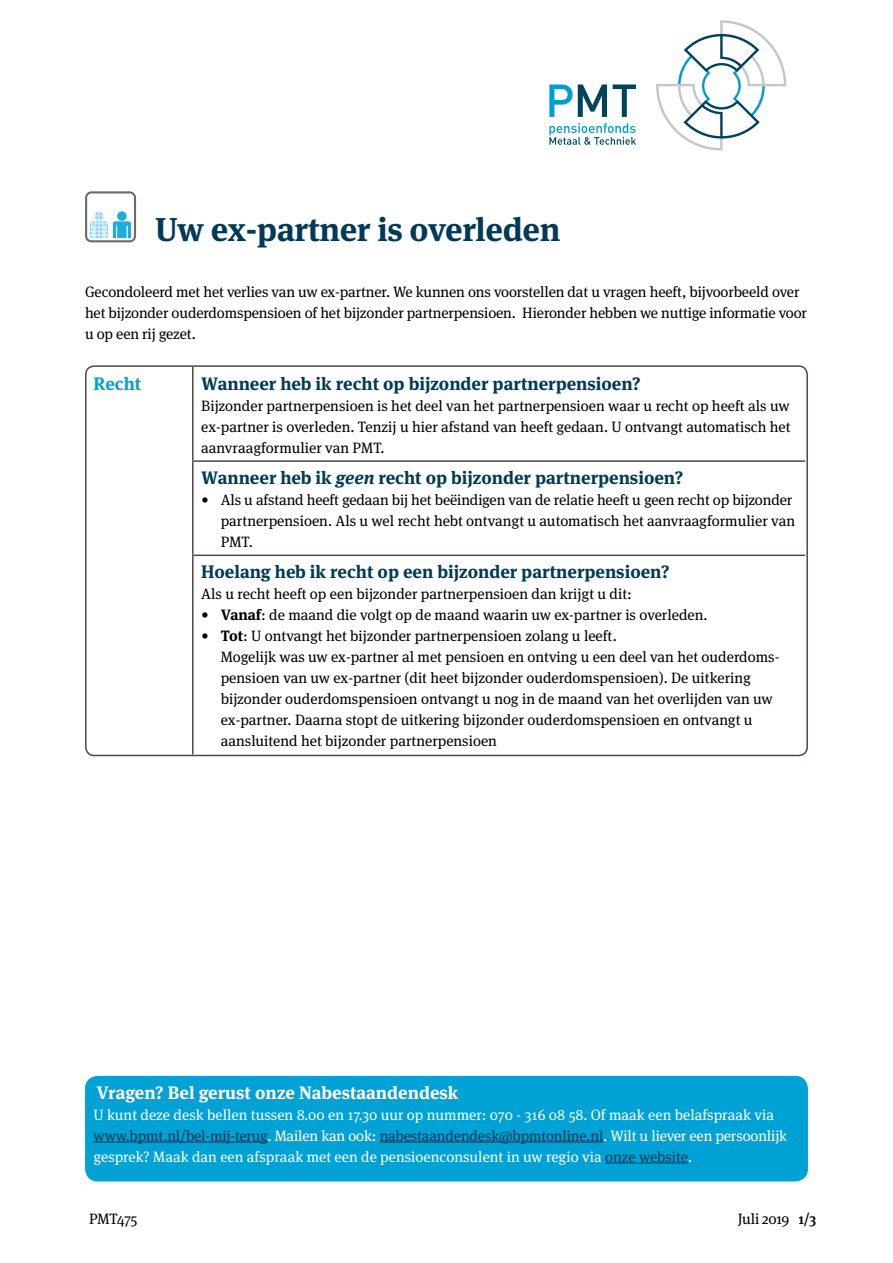
<style>
.page{position:relative;width:893px;height:1263px;background:#fff}
.page>*{position:absolute;margin:0;border:0;box-sizing:border-box;transform-origin:0 0}
.t1{font:700 33px "Meta Serif OT";letter-spacing:-.01em;color:#003a56}
.t2{font:700 18px "Meta Serif OT";color:#003a56}
.t3{font:700 18px "Meta Serif OT";color:#fff}
.t4{font:700 18px "Meta Serif OT";color:#00a1d4}
.t5{font:15px/21px "Meta Serif OT";color:#000}
.t6{font:15px/21px "Meta Serif OT";color:#fff}
.t7{font:15px "Meta Serif OT";letter-spacing:-.025em;color:#000}
.s1{font-style:italic}
.s2{font-weight:700}
.s3{color:#003a56}
.s4{font-weight:500}
</style>
<div class="page">
<svg style="left:613px;top:84px;width:23px;height:33px"></svg>
<svg style="left:549px;top:123px;width:87px;height:22px"></svg>
<svg style="left:549px;top:84px;width:58px;height:33px"></svg>
<svg style="left:656px;top:20px;width:130px;height:131px"></svg>
<div style="left:85px;top:365px;width:723px;height:391px;border:2px solid #504841;border-radius:9px"></div>
<hr style="left:192px;top:367px;width:2px;height:93px;background:#504841">
<hr style="left:192px;top:460px;width:613px;height:2px;background:#504841">
<hr style="left:192px;top:462px;width:2px;height:92px;background:#504841">
<hr style="left:192px;top:554px;width:613px;height:2px;background:#504841">
<hr style="left:192px;top:556px;width:2px;height:198px;background:#504841">
<svg style="left:85px;top:191px;width:51px;height:51px"></svg>
<div style="left:85px;top:1076px;width:723px;height:105px;background:#00a1d4;border-radius:13px"></div>
<hr style="left:94px;top:1142px;width:174px;height:1px;background:#003a56">
<hr style="left:380px;top:1142px;width:223px;height:1px;background:#003a56">
<hr style="left:605px;top:1163px;width:83px;height:1px;background:#003a56">
<h1 class="t1" style="left:155px;top:209px;width:407px">Uw ex-partner is overleden</h1>
<p class="t5" style="left:85px;top:281px;width:723px">Gecondoleerd met het verlies van uw ex-partner. We kunnen ons voorstellen dat u vragen heeft, bijvoorbeeld over het bijzonder ouderdomspensioen of het bijzonder partnerpensioen. Hieronder hebben we nuttige informatie voor u op een rij gezet.</p>
<p class="t4" style="left:94px;top:372px;width:49px">Recht</p>
<p class="t2" style="left:201px;top:372px;width:441px">Wanneer heb ik recht op bijzonder partnerpensioen?</p>
<p class="t5" style="left:201px;top:395px;width:591px;text-align:justify">Bijzonder partnerpensioen is het deel van het partnerpensioen waar u recht op heeft als uw ex-partner is overleden. Tenzij u hier afstand van heeft gedaan. U ontvangt automatisch het aanvraagformulier van PMT.</p>
<p class="t2" style="left:201px;top:466px;width:483px">Wanneer heb ik <span class="s1">geen</span> recht op bijzonder partnerpensioen?</p>
<p class="t5" style="left:221px;top:489px;width:576px;text-indent:-20px">• Als u afstand heeft gedaan bij het beëindigen van de relatie heeft u geen recht op bijzonder partnerpensioen. Als u wel recht hebt ontvangt u automatisch het aanvraagformulier van<br>PMT.</p>
<p class="t2" style="left:201px;top:561px;width:470px">Hoelang heb ik recht op een bijzonder partnerpensioen?</p>
<p class="t5" style="left:201px;top:584px;width:432px">Als u recht heeft op een bijzonder partnerpensioen dan krijgt u dit:</p>
<p class="t5" style="left:201px;top:605px;width:508px">• <span class="s2">Vanaf</span>: de maand die volgt op de maand waarin uw ex-partner is overleden.</p>
<p class="t5" style="left:221px;top:626px;width:560px;text-indent:-20px">• <span class="s2">Tot</span>: U ontvangt het bijzonder partnerpensioen zolang u leeft.<br>Mogelijk was uw ex-partner al met pensioen en ontving u een deel van het ouderdoms&shy;pensioen van uw ex-partner (dit heet bijzonder ouderdomspensioen). De uitkering bijzonder ouderdomspensioen ontvangt u nog in de maand van het overlijden van uw ex-partner. Daarna stopt de uitkering bijzonder ouderdomspensioen en ontvangt u aansluitend het bijzonder partnerpensioen</p>
<p class="t3" style="left:97px;top:1081px;width:363px">Vragen? Bel gerust onze Nabestaandendesk</p>
<p class="t6" style="left:94px;top:1104px;width:695px">U kunt deze desk bellen tussen 8.00 en 17.30 uur op nummer: 070 - 316 08 58. Of maak een belafspraak via <span class="s3">www.bpmt.nl/bel-mij-terug</span>. Mailen kan ook: <span class="s3">nabestaandendesk@bpmtonline.nl</span>. Wilt u liever een persoonlijk gesprek? Maak dan een afspraak met een de pensioenconsulent in uw regio via <span class="s3">onze website</span>.</p>
<p class="t5" style="left:89px;top:1208px;width:50px">PMT475</p>
<p class="t7" style="left:738px;top:1210px;width:80px">Juli 2019 <span class="s4">1/3</span></p>
</div>
